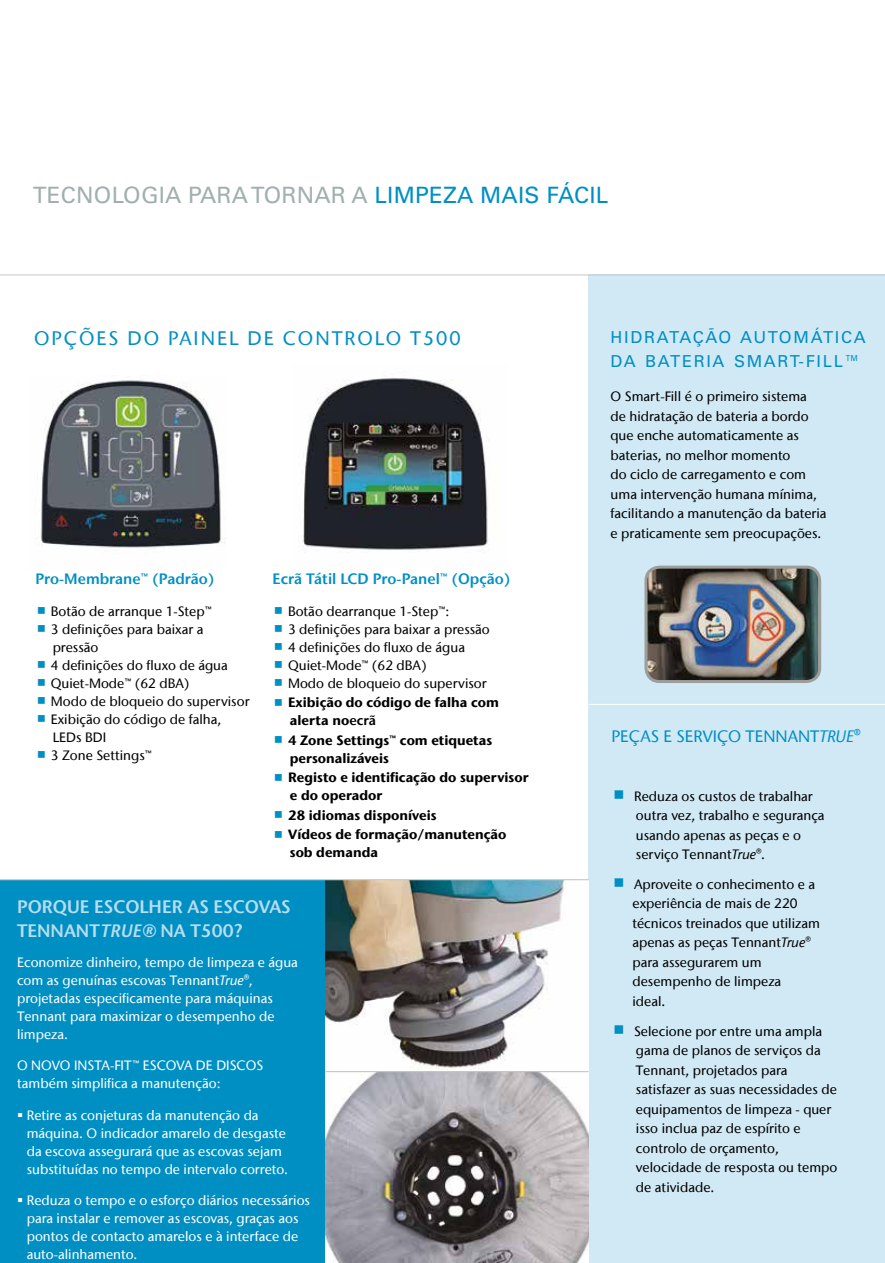
<style>
.page{position:relative;width:885px;height:1263px;background:#fff}
.page>*{position:absolute;margin:0;border:0;box-sizing:border-box;transform-origin:0 0}
.t1{font:22.5px "Univers LT Std";letter-spacing:.01em;color:#a1afae}
.t2{font:500 19.5px "Stone Sans IIITC Com";letter-spacing:.1em;color:#008fc3}
.t3{font:600 18px/24px "Stone Sans IIITC Com";color:#b8ddef}
.t4{font:16.5px/24px "Univers LT Std";letter-spacing:.1em;color:#008fc3}
.t5{font:500 16.5px "Stone Sans IIITC Com";color:#008fc3}
.t6{font:600 15px "Stone Sans IIITC Com";color:#008fc3}
.t7{font:500 13.5px/19.5px "Stone Sans IIITC Com";color:#000}
.t8{font:500 13.5px/18px "Stone Sans IIITC Com";color:#fff}
.t9{font:700 13.5px/18px "Stone Sans IIITC Com";color:#000}
.s1{color:#008fc3}
.s2{font-weight:600}
.s3{font-family:"Stone Sans Std";font-style:italic}
.s4{font-style:italic}
</style>
<div class="page">
<div style="left:588px;top:275px;width:296px;height:988px;background:#d1e9f5"></div>
<div style="left:0;top:880px;width:588px;height:383px;background:#008fc3"></div>
<img style="left:36px;top:380px;width:189px;height:168px">
<img style="left:302px;top:378px;width:186px;height:172px">
<hr style="left:0;top:275px;width:884px;height:1px;background:#c6c6c6">
<hr style="left:588px;top:704px;width:296px;height:1px;background:#fff">
<img style="left:648px;top:567px;width:169px;height:114px">
<div style="left:644px;top:566px;width:177px;height:117px;border:3px solid #9d9d9c;border-radius:14px"></div>
<img style="left:325px;top:880px;width:263px;height:383px">
<hr style="left:325px;top:1071px;width:263px;height:1px;background:#c6c6c6">
<hr style="left:0;top:879px;width:588px;height:1px;background:#c6c6c6">
<h1 class="t1" style="left:33px;top:181px;width:577px">TECNOLOGIA PARA TORNAR A <span class="s1">LIMPEZA MAIS FÁCIL</span></h1>
<h2 class="t2" style="left:34px;top:326px;width:428px">OPÇÕES DO PAINEL DE CONTROLO T500</h2>
<p class="t6" style="left:35px;top:569px;width:180px">Pro-Membrane™ (Padrão)</p>
<p class="t7" style="left:51px;top:602px;width:200px;line-height:18px">Botão de arranque 1-Step™<br>3 definições para baixar a pressão<br>4 definições do fluxo de água<br>Quiet-Mode™ (62 dBA)<br>Modo de bloqueio do supervisor<br>Exibição do código de falha,<br>LEDs BDI<br>3 Zone Settings™</p>
<p class="t6" style="left:272px;top:569px;width:239px">Ecrã Tátil LCD Pro-Panel™ (Opção)</p>
<p class="t7" style="left:288px;top:602px;width:203px;line-height:18px">Botão dearranque 1-Step™:<br>3 definições para baixar a pressão<br>4 definições do fluxo de água<br>Quiet-Mode™ (62 dBA)<br>Modo de bloqueio do supervisor</p>
<p class="t9" style="left:288px;top:693px;width:212px">Exibição do código de falha com alerta no<span class="s2">ecrã</span></p>
<p class="t9" style="left:288px;top:730px;width:206px">4 Zone Settings™ com etiquetas personalizáveis</p>
<p class="t9" style="left:288px;top:768px;width:242px">Registo e identificação do supervisor e do operador</p>
<p class="t9" style="left:288px;top:805px;width:220px;line-height:19.5px">28 idiomas disponíveis<br>Vídeos de formação/manutenção</p>
<p class="t9" style="left:290px;top:843px;width:90px">sob demanda</p>
<h3 class="t3" style="left:17px;top:895px;width:275px">PORQUE ESCOLHER AS ESCOVAS<br>TENNANT<span class="s3">TRUE®</span> NA T500?</h3>
<p class="t8" style="left:17px;top:953px;width:282px">Economize dinheiro, tempo de limpeza e água com as genuínas escovas Tennant<span class="s4">True®</span>, projetadas especificamente para máquinas Tennant para maximizar o desempenho de limpeza.</p>
<p class="t8" style="left:17px;top:1056px;width:248px">O NOVO INSTA-FIT™ ESCOVA DE DISCOS também simplifica a manutenção:</p>
<p class="t8" style="left:27px;top:1106px;width:263px;text-indent:-10px">▪ Retire as conjeturas da manutenção da máquina. O indicador amarelo de desgaste da escova assegurará que as escovas sejam substituídas no tempo de intervalo correto.</p>
<p class="t8" style="left:27px;top:1191px;width:285px;text-indent:-10px">▪ Reduza o tempo e o esforço diários necessários para instalar e remover as escovas, graças aos pontos de contacto amarelos e à interface de auto-alinhamento.</p>
<p class="t4" style="left:610px;top:325px;width:256px">HIDRATAÇÃO AUTOMÁTICA<br>DA BATERIA SMART-FILL™</p>
<p class="t7" style="left:610px;top:387px;width:217px">O Smart-Fill é o primeiro sistema<br>de hidratação de bateria a bordo que enche automaticamente as baterias, no melhor momento<br>do ciclo de carregamento e com uma intervenção humana mínima, facilitando a manutenção da bateria e praticamente sem preocupações.</p>
<p class="t5" style="left:611px;top:726px;width:251px">PEÇAS E SERVIÇO TENNANT<span class="s4">TRUE</span>®</p>
<p class="t7" style="left:634px;top:786px;width:192px">Reduza os custos de trabalhar outra vez, trabalho e segurança usando apenas as peças e o serviço Tennant<span class="s4">True®</span>.</p>
<p class="t7" style="left:632px;top:874px;width:189px">Aproveite o conhecimento e a experiência de mais de 220 técnicos treinados que utilizam apenas as peças Tennant<span class="s4">True® </span>para assegurarem um desempenho de limpeza<br>ideal.</p>
<p class="t7" style="left:634px;top:1021px;width:205px">Selecione por entre uma ampla gama de planos de serviços da<br>Tennant, projetados para satisfazer as suas necessidades de equipamentos de limpeza - quer isso inclua paz de espírito e controlo de orçamento, velocidade de resposta ou tempo de atividade.</p>
</div>
